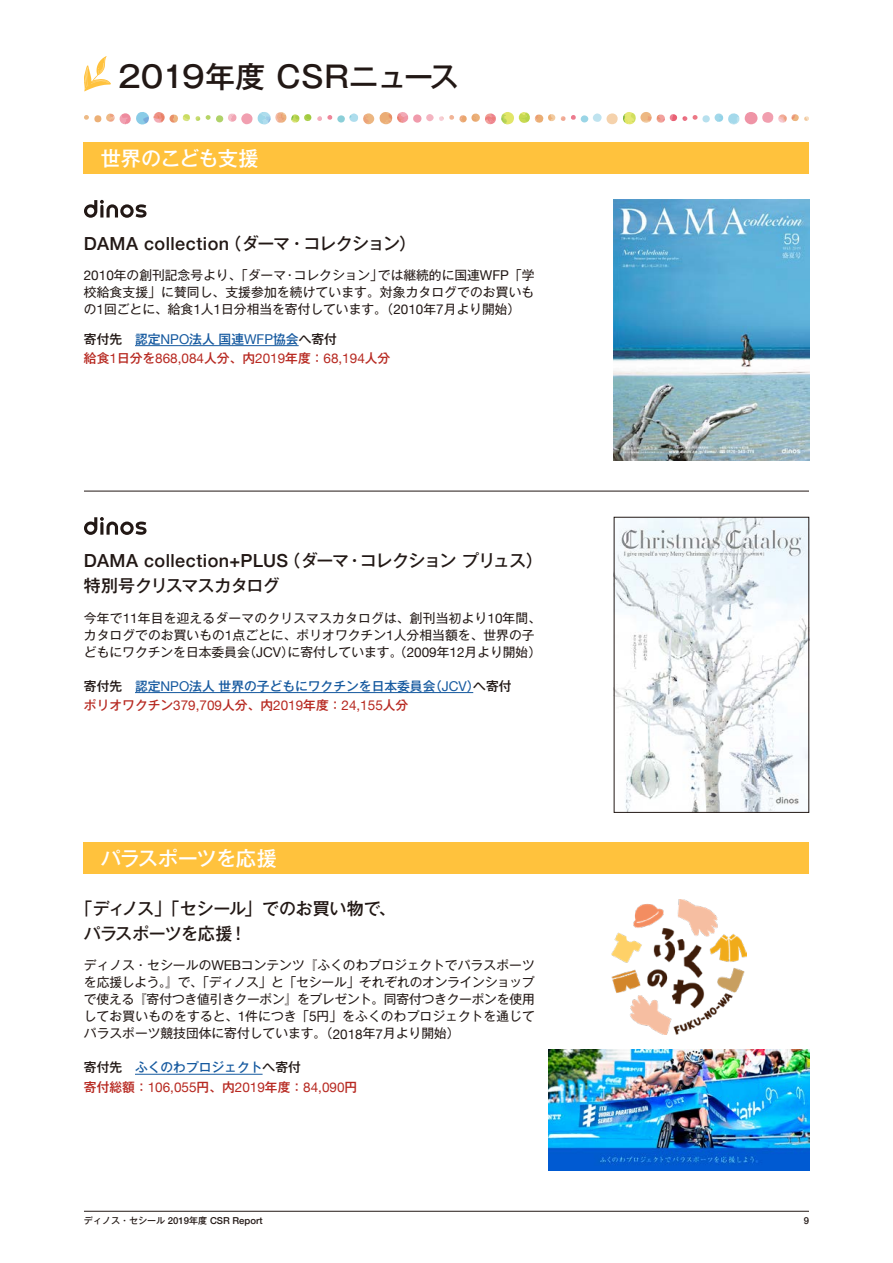
<style>
.page{position:relative;width:893px;height:1263px;background:#fff}
.page>*{position:absolute;margin:0;border:0;box-sizing:border-box;transform-origin:0 0}
.t1{font:500 29.7px "Gothic MB101 Pro";letter-spacing:.005em;color:#221815}
.t2{font:500 20.25px "Gothic MB101 Pro";letter-spacing:-.04em;color:#fff}
.t3{font:500 18px "Helvetica Neue";letter-spacing:.025em;color:#221815}
.t4{font:500 16.95px/25.5px "Gothic MB101 Pro";letter-spacing:-.035em;color:#221815}
.t5{font:13.5px "Helvetica Neue";color:#b72921}
.t6{font:12.75px/17px "Gothic MB101 Pro";letter-spacing:.005em;color:#221815;text-align:justify}
.t7{font:500 12.75px "Gothic MB101 Pro";color:#15599f}
.t8{font:500 9.6px "Helvetica Neue";color:#221815}
.s1{font-family:"Gothic MB101 Pro";font-size:16.95px}
.s2{font-family:"Helvetica Neue";font-size:13.5px}
.s3{color:#221815}
.s4{font-family:"Helvetica Neue";font-weight:400;font-size:13.5px}
.s5{font-family:"Gothic MB101 Pro";font-weight:500;font-size:12.75px}
.s6{font-family:"Gothic MB101 Pro";font-size:9px}
</style>
<div class="page">
<div style="left:593px;top:113px;width:9px;height:9px;background:#bfe3ef;border-radius:50%"></div>
<div style="left:581px;top:115px;width:7px;height:7px;background:#9ad5e6;border-radius:50%"></div>
<div style="left:702px;top:115px;width:8px;height:7px;background:#b7e0ee;border-radius:50%"></div>
<svg style="left:714px;top:113px;width:26px;height:11px"></svg>
<div style="left:337px;top:115px;width:8px;height:8px;background:#8bcfd8;border-radius:50%"></div>
<div style="left:745px;top:112px;width:12px;height:12px;background:#ef94a6;border-radius:50%"></div>
<div style="left:241px;top:113px;width:12px;height:11px;background:#f19fb0;border-radius:50%"></div>
<div style="left:762px;top:112px;width:12px;height:11px;background:#f19faf;border-radius:50%"></div>
<div style="left:606px;top:113px;width:12px;height:11px;background:#f5d2ac;border-radius:50%"></div>
<div style="left:413px;top:114px;width:9px;height:9px;background:#f09bac;border-radius:50%"></div>
<div style="left:426px;top:114px;width:8px;height:7px;background:#f4b4c1;border-radius:50%"></div>
<div style="left:94px;top:115px;width:7px;height:7px;background:#ecb076;border-radius:50%"></div>
<svg style="left:228px;top:113px;width:9px;height:9px"></svg>
<svg style="left:84px;top:115px;width:5px;height:5px"></svg>
<svg style="left:693px;top:115px;width:5px;height:5px"></svg>
<svg style="left:349px;top:112px;width:60px;height:12px"></svg>
<svg style="left:778px;top:114px;width:31px;height:9px"></svg>
<div style="left:216px;top:115px;width:7px;height:7px;background:#b0d269;border-radius:50%"></div>
<svg style="left:206px;top:115px;width:5px;height:5px"></svg>
<svg style="left:106px;top:112px;width:94px;height:12px"></svg>
<svg style="left:257px;top:112px;width:75px;height:12px"></svg>
<svg style="left:439px;top:112px;width:137px;height:12px"></svg>
<svg style="left:623px;top:112px;width:64px;height:12px"></svg>
<img style="left:614px;top:200px;width:195px;height:261px">
<img style="left:616px;top:519px;width:191px;height:292px">
<div style="left:614px;top:517px;width:195px;height:296px;border:1px solid #221815"></div>
<img style="left:611px;top:899px;width:135px;height:135px">
<img style="left:548px;top:1050px;width:261px;height:120px">
<hr style="left:84px;top:1211px;width:725px;height:1px;background:#221815">
<svg style="left:84px;top:56px;width:27px;height:35px"></svg>
<hr style="left:135px;top:345px;width:164px;height:1px;background:#15599f">
<hr style="left:135px;top:692px;width:338px;height:1px;background:#15599f">
<hr style="left:135px;top:1074px;width:128px;height:1px;background:#15599f">
<hr style="left:84px;top:491px;width:725px;height:1px;background:#221815">
<svg style="left:84px;top:517px;width:63px;height:18px"></svg>
<svg style="left:84px;top:200px;width:63px;height:18px"></svg>
<div style="left:84px;top:142px;width:725px;height:32px;background:#ffc23d"></div>
<div style="left:84px;top:842px;width:725px;height:32px;background:#ffc23d"></div>
<h1 class="t1" style="left:118px;top:52px;width:342px">2019年度 CSRニュース</h1>
<h2 class="t2" style="left:101px;top:142px;width:159px">世界のこども支援</h2>
<h3 class="t3" style="left:84px;top:229px;width:334px">DAMA collection<span class="s1">（ダーマ・コレクション）</span></h3>
<p class="t6" style="left:84px;top:265px;width:452px"><span class="s2">2010</span>年の創刊記念号より、「ダーマ・コレクション」では継続的に国連<span class="s2">WFP</span>「学校給食支援」に賛同し、支援参加を続けています。対象カタログでのお買いもの<span class="s2">1</span>回ごとに、給食<span class="s2">1</span>人<span class="s2">1</span>日分相当を寄付しています。（<span class="s2">2010</span>年<span class="s2">7</span>月より開始）</p>
<p class="t7" style="left:84px;top:328px;width:254px"><span class="s3">寄付先　</span>認定<span class="s4">NPO</span>法人国連<span class="s4">WFP</span>協会<span class="s3">へ寄付</span></p>
<p class="t5" style="left:84px;top:348px;width:308px"><span class="s5">給食</span>1<span class="s5">日分を</span>868,084<span class="s5">人分、内</span>2019<span class="s5">年度：</span>68,194<span class="s5">人分</span></p>
<h3 class="t3" style="left:84px;top:546px;width:460px">DAMA collection+PLUS<span class="s1">（ダーマ・コレクションプリュス）</span></h3>
<h3 class="t4" style="left:84px;top:571px;width:197px">特別号クリスマスカタログ</h3>
<p class="t6" style="left:84px;top:608px;width:459px;text-align:left">今年で<span class="s2">11</span>年目を迎えるダーマのクリスマスカタログは、創刊当初より<span class="s2">10</span>年間、カタログでのお買いもの<span class="s2">1</span>点ごとに、ポリオワクチン<span class="s2">1</span>人分相当額を、世界の子どもにワクチンを日本委員会（<span class="s2">JCV</span>）に寄付しています。（<span class="s2">2009</span>年<span class="s2">12</span>月より開始）</p>
<p class="t7" style="left:84px;top:675px;width:429px"><span class="s3">寄付先　</span>認定<span class="s4">NPO</span>法人世界の子どもにワクチンを日本委員会（<span class="s4">JCV</span>）<span class="s3">へ寄付</span></p>
<p class="t5" style="left:84px;top:695px;width:326px"><span class="s5">ポリオワクチン</span>379,709<span class="s5">人分、内</span>2019<span class="s5">年度：</span>24,155<span class="s5">人分</span></p>
<h2 class="t2" style="left:101px;top:841px;width:178px">パラスポーツを応援</h2>
<h3 class="t4" style="left:84px;top:893px;width:313px;text-indent:-9px">「ディノス」「セシール」でのお買い物で、パラスポーツを応援！</h3>
<p class="t6" style="left:84px;top:955px;width:453px">ディノス・セシールの<span class="s2">WEB</span>コンテンツ『ふくのわプロジェクトでパラスポーツを応援しよう。』で、「ディノス」と「セシール」それぞれのオンラインショップで使える『寄付つき値引きクーポン』をプレゼント。同寄付つきクーポンを使用してお買いものをすると、<span class="s2">1</span>件につき「<span class="s2">5</span>円」をふくのわプロジェクトを通じてパラスポーツ競技団体に寄付しています。（<span class="s2">2018</span>年<span class="s2">7</span>月より開始）</p>
<p class="t7" style="left:84px;top:1057px;width:218px"><span class="s3">寄付先　</span>ふくのわプロジェクト<span class="s3">へ寄付</span></p>
<p class="t5" style="left:84px;top:1077px;width:275px"><span class="s5">寄付総額：</span>106,055<span class="s5">円、内</span>2019<span class="s5">年度：</span>84,090<span class="s5">円</span></p>
<p class="t8" style="left:84px;top:1213px;width:180px"><span class="s6">ディノス・セシール</span> 2019<span class="s6">年度</span> CSR Report</p>
<p class="t8" style="left:804px;top:1213px;width:7px">9</p>
</div>
